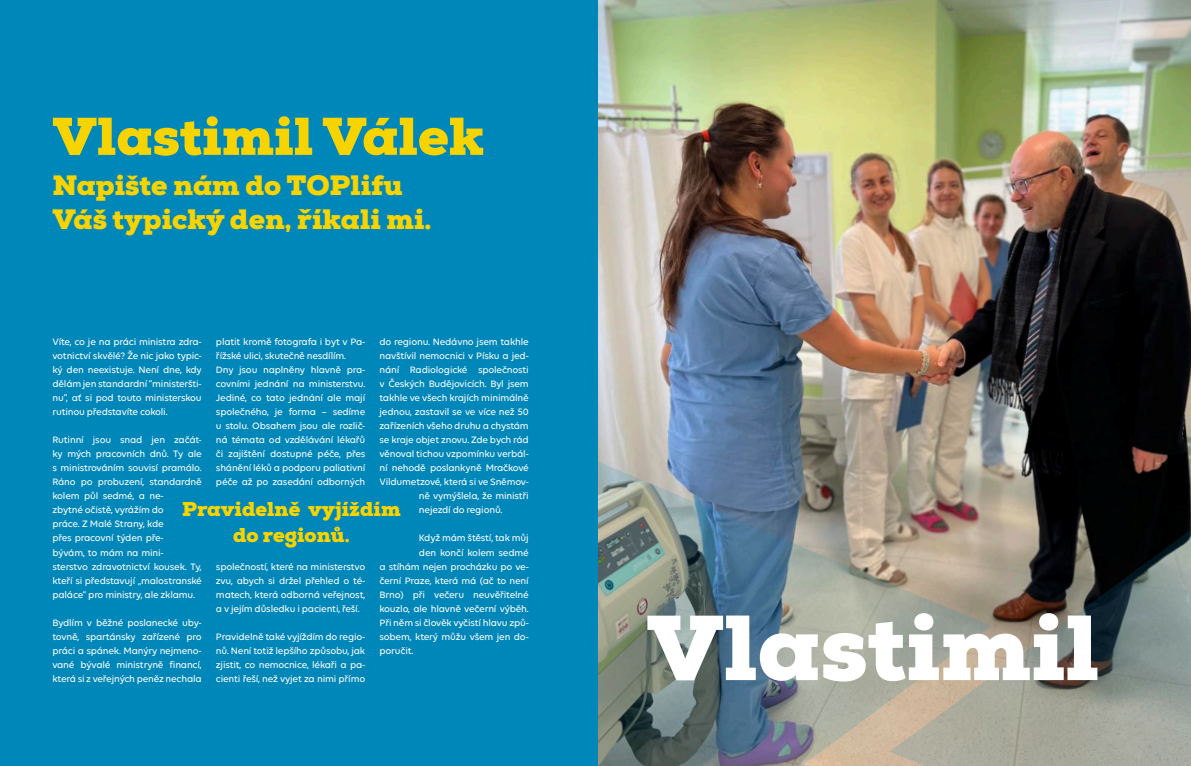
<style>
.page{position:relative;width:1191px;height:766px;background:#fff}
.page>*{position:absolute;margin:0;border:0;box-sizing:border-box;transform-origin:0 0}
.t1{font:900 92px "Nexa Slab";color:#fff}
.t2{font:900 53px "Nexa Slab";color:#f7d400}
.t3{font:900 28px "Nexa Slab";color:#f7d400}
.t4{font:900 20px "Nexa Slab";color:#f7d400}
.t5{font:500 10px/14px "Volte";letter-spacing:-.02em;color:#fff;text-align:justify}
</style>
<div class="page">
<img style="left:597px;top:0;width:594px;height:765px">
<svg style="left:991px;top:461px;width:200px;height:290px;background:#62635d"></svg>
<div style="left:991px;top:751px;width:200px;height:14px;background:#a6a99c"></div>
<img style="left:598px;top:461px;width:393px;height:304px">
<div style="left:0;top:0;width:597px;height:765px;background:#0087ba"></div>
<p class="t2" style="left:52px;top:103px;width:433px">Vlastimil Válek</p>
<p class="t3" style="left:52px;top:167px;width:352px">Napište nám do TOPlifu</p>
<p class="t3" style="left:52px;top:201px;width:380px">Váš typický den, říkali mi.</p>
<p class="t5" style="left:216px;top:335px;width:151px">platit kromě fotografa i byt v Pa&shy;řížské ulici, skutečně nesdílím.</p>
<p class="t5" style="left:216px;top:363px;width:151px">Dny jsou naplněny hlavně pra&shy;covními jednání na ministerstvu.<br>Jediné, co tato jednání ale mají společného, je forma – sedíme u stolu. Obsahem jsou ale rozlič&shy;ná témata od vzdělávání lékařů či zajištění dostupné péče, přes shánění léků a podporu paliativní péče až po zasedání odborných</p>
<p class="t5" style="left:379px;top:335px;width:151px">do regionu. Nedávno jsem takhle</p>
<p class="t5" style="left:379px;top:349px;width:151px">navštívil nemocnici v Písku a jed-</p>
<p class="t5" style="left:379px;top:363px;width:151px">nání Radiologické společnosti</p>
<p class="t5" style="left:379px;top:377px;width:151px">v Českých Budějovicích. Byl jsem</p>
<p class="t5" style="left:379px;top:391px;width:151px">takhle ve všech krajích minimálně</p>
<p class="t5" style="left:379px;top:405px;width:151px">jednou, zastavil se ve více než 50</p>
<p class="t5" style="left:379px;top:419px;width:151px">zařízeních všeho druhu a chystám</p>
<p class="t5" style="left:379px;top:433px;width:151px">se kraje objet znovu. Zde bych rád</p>
<p class="t5" style="left:379px;top:447px;width:151px">věnoval tichou vzpomínku verbál-</p>
<p class="t5" style="left:379px;top:461px;width:151px">ní nehodě poslankyně Mračkové</p>
<p class="t5" style="left:379px;top:475px;width:151px">Vildumetzové, která si ve Sněmov-</p>
<p class="t5" style="left:419px;top:489px;width:111px">ně vymýšlela, že ministři</p>
<p class="t5" style="left:419px;top:503px;width:85px">nejezdí do regionů.</p>
<p class="t5" style="left:419px;top:531px;width:111px">Když mám štěstí, tak můj</p>
<p class="t5" style="left:419px;top:545px;width:111px">den končí kolem sedmé</p>
<p class="t5" style="left:379px;top:559px;width:151px">a stíhám nejen procházku po ve-</p>
<p class="t5" style="left:379px;top:573px;width:151px">černí Praze, která má (ač to není</p>
<p class="t5" style="left:379px;top:587px;width:151px">Brno) při večeru neuvěřitelné</p>
<p class="t5" style="left:379px;top:601px;width:151px">kouzlo, ale hlavně večerní výběh.</p>
<p class="t5" style="left:379px;top:615px;width:151px">Při něm si člověk vyčistí hlavu způ-</p>
<p class="t5" style="left:379px;top:629px;width:151px">sobem, který můžu všem jen do-</p>
<p class="t5" style="left:379px;top:643px;width:35px">poručit.</p>
<p class="t5" style="left:52px;top:335px;width:151px">Víte, co je na práci ministra zdra&shy;votnictví skvělé? Že nic jako typic&shy;ký den neexistuje. Není dne, kdy dělám jen standardní “ministeršti&shy;nu”, ať si pod touto ministerskou rutinou představíte cokoli.</p>
<p class="t5" style="left:52px;top:433px;width:151px;text-align:left">Rutinní jsou snad jen začát&shy;ky mých pracovních dnů. Ty ale s ministrováním souvisí pramálo.<br>Ráno po probuzení, standardně kolem půl sedmé, a ne-<br>zbytné očistě, vyrážím do<br>práce. Z Malé Strany, kde<br>přes pracovní týden pře-<br>bývám, to mám na mini&shy;sterstvo zdravotnictví kousek. Ty, kteří si představují „malostranské paláce“ pro ministry, ale zklamu.</p>
<p class="t5" style="left:52px;top:615px;width:151px">Bydlím v běžné poslanecké uby&shy;tovně, spartánsky zařízené pro práci a spánek. Manýry nejmeno&shy;vané bývalé ministryně financí, která si z veřejných peněz nechala</p>
<p class="t4" style="left:182px;top:496px;width:220px">Pravidelně vyjíždím</p>
<p class="t4" style="left:233px;top:522px;width:118px">do regionů.</p>
<p class="t5" style="left:216px;top:559px;width:151px">společností, které na ministerstvo zvu, abych si držel přehled o té&shy;matech, která odborná veřejnost, a v jejím důsledku i pacienti, řeší.</p>
<p class="t5" style="left:216px;top:629px;width:151px">Pravidelně také vyjíždím do regio&shy;nů. Není totiž lepšího způsobu, jak zjistit, co nemocnice, lékaři a pa&shy;cienti řeší, než vyjet za nimi přímo</p>
<p class="t1" style="left:646px;top:589px;width:454px">Vlastimil</p>
</div>
